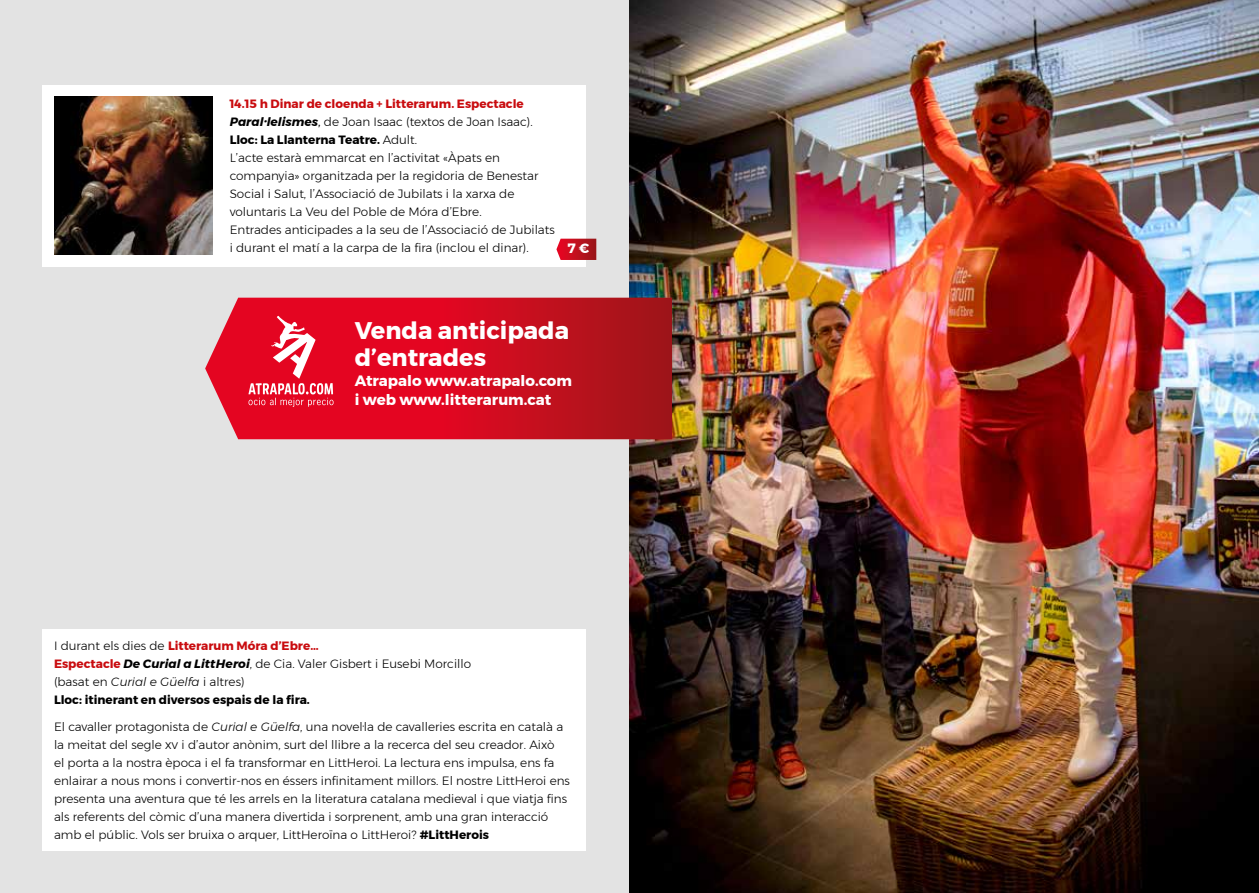
<style>
.page{position:relative;width:1259px;height:893px;background:#fff}
.page>*{position:absolute;margin:0;border:0;box-sizing:border-box;transform-origin:0 0}
.t1{font:700 24px/27px "Montserrat";color:#fff}
.t2{font:700 15px/19.5px "Montserrat";color:#fff}
.t3{font:700 13.5px "Montserrat";color:#fff}
.t4{font:300 12px/18px "Montserrat";color:#000}
.s1{font-weight:700;color:#c90c0f}
.s2{font-weight:700;font-style:italic}
.s3{font-weight:400}
.s4{font-weight:700}
.s5{font-style:italic}
</style>
<div class="page">
<div style="left:0;top:0;width:629px;height:893px;background:#e3e3e3"></div>
<div style="left:43px;top:85px;width:543px;height:182px;background:#fff"></div>
<img style="left:55px;top:97px;width:158px;height:157px">
<svg style="left:556px;top:239px;width:40px;height:21px"></svg>
<img style="left:629px;top:0;width:630px;height:893px">
<svg style="left:205px;top:298px;width:467px;height:141px;background:#cf1326"></svg>
<svg style="left:248px;top:316px;width:85px;height:91px;background:#e9384e"></svg>
<div style="left:43px;top:629px;width:543px;height:221px;background:#fff"></div>
<p class="t4" style="left:230px;top:95px;width:327px"><span class="s1">14.15 h Dinar de cloenda + Litterarum. Espectacle </span><span class="s2">Paral·lelismes</span><span class="s3">,</span> de Joan Isaac (textos de Joan Isaac).<br><span class="s4">Lloc: La Llanterna Teatre.</span> Adult.<br>L’acte estarà emmarcat en l’activitat «Àpats en companyia» organitzada per la regidoria de Benestar Social i Salut, l’Associació de Jubilats i la xarxa de voluntaris La Veu del Poble de Móra d’Ebre.<br>Entrades anticipades a la seu de l’Associació de Jubilats i durant el matí a la carpa de la fira (inclou el dinar).</p>
<p class="t3" style="left:568px;top:238px;width:23px">7 €</p>
<h1 class="t1" style="left:355px;top:317px;width:216px">Venda anticipada d’entrades</h1>
<p class="t2" style="left:355px;top:371px;width:219px">Atrapalo www.atrapalo.com i web www.litterarum.cat</p>
<p class="t4" style="left:54px;top:637px;width:418px">I durant els dies de <span class="s1">Litterarum Móra d’Ebre…<br>Espectacle</span> <span class="s2">De Curial a LittHeroi</span>, de Cia. Valer Gisbert i Eusebi Morcillo (basat en <span class="s5">Curial e Güelfa</span> i altres)<br><span class="s4">Lloc: itinerant en diversos espais de la fira.</span></p>
<p class="t4" style="left:54px;top:717px;width:517px">El cavaller protagonista de <span class="s5">Curial e Güelfa</span>, una novel·la de cavalleries escrita en català a la meitat del segle xv i d’autor anònim, surt del llibre a la recerca del seu creador. Això<br>el porta a la nostra època i el fa transformar en LittHeroi. La lectura ens impulsa, ens fa enlairar a nous mons i convertir-nos en éssers infinitament millors. El nostre LittHeroi ens presenta una aventura que té les arrels en la literatura catalana medieval i que viatja fins als referents del còmic d’una manera divertida i sorprenent, amb una gran interacció amb el públic. Vols ser bruixa o arquer, LittHeroïna o LittHeroi? <span class="s4">#LittHerois</span></p>
</div>
